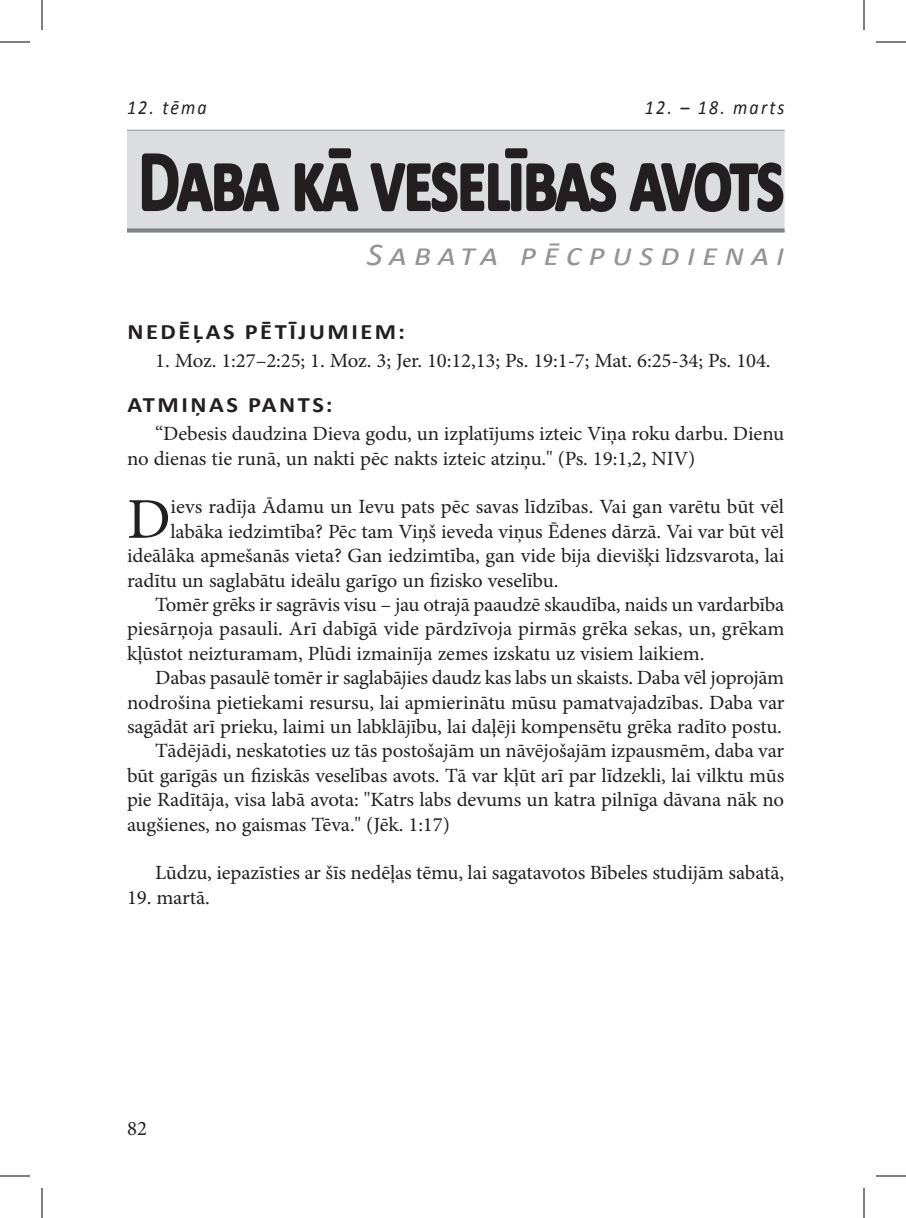
<style>
.page{position:relative;width:906px;height:1218px;background:#fff}
.page>*{position:absolute;margin:0;border:0;box-sizing:border-box;transform-origin:0 0}
.t1{font:700 88px "Calibri";letter-spacing:-.035em;color:#231f20;scale:.75 1}
.t2{font:57.8px "Minion Pro";color:#231f20}
.t3{font:italic 32px "Calibri";letter-spacing:.2em;color:#939598;scale:1.1 1}
.t4{font:700 22px "Calibri";letter-spacing:.105em;color:#231f20;scale:1.11 1}
.t5{font:20.8px "Minion Pro";color:#231f20}
.t6{font:20.2px/24.4px "Minion Pro";letter-spacing:-.005em;color:#231f20}
.t7{font:italic 20px "Calibri";color:#231f20;scale:.9 1}
</style>
<div class="page">
<hr style="left:127px;top:130px;width:658px;height:2px;background:#939598">
<div style="left:127px;top:131px;width:658px;height:102px;background:#dcdddf"></div>
<svg style="left:127px;top:228px;width:658px;height:4px;background:#8a8c8f"></svg>
<svg style="left:141px;top:153px;width:139px;height:59px"></svg>
<svg style="left:294px;top:148px;width:65px;height:64px"></svg>
<svg style="left:370px;top:148px;width:247px;height:64px"></svg>
<svg style="left:629px;top:157px;width:156px;height:60px"></svg>
<hr style="left:0;top:42px;width:30px;height:1px;background:#000">
<hr style="left:876px;top:42px;width:30px;height:1px;background:#000">
<hr style="left:0;top:1176px;width:30px;height:1px;background:#000">
<hr style="left:876px;top:1176px;width:30px;height:1px;background:#000">
<hr style="left:42px;top:0;width:1px;height:30px;background:#000">
<hr style="left:42px;top:1188px;width:1px;height:30px;background:#000">
<hr style="left:864px;top:0;width:1px;height:30px;background:#000">
<hr style="left:864px;top:1188px;width:1px;height:30px;background:#000">
<p class="t7" style="left:127px;top:95px;width:90px">12. tēma</p>
<p class="t7" style="left:645px;top:95px;width:157px">12. – 18. marts</p>
<h1 class="t1" style="left:138px;top:126px;width:863px">DABA KĀ VESELĪBAS AVOTS</h1>
<h3 class="t3" style="left:367px;top:235px;width:381px">Sabata pēcpusdienai</h3>
<p class="t4" style="left:127px;top:318px;width:252px">NEDĒĻAS PĒTĪJUMIEM:</p>
<p class="t6" style="left:155px;top:348px;width:617px">1. Moz. 1:27–2:25; 1. Moz. 3; Jer. 10:12,13; Ps. 19:1-7; Mat. 6:25-34; Ps. 104.</p>
<p class="t4" style="left:127px;top:391px;width:186px">ATMIŅAS PANTS:</p>
<p class="t6" style="left:127px;top:422px;width:659px;text-indent:28px">“Debesis daudzina Dieva godu, un izplatījums izteic Viņa roku darbu. Dienu no dienas tie runā, un nakti pēc nakts izteic atziņu." (Ps. 19:1,2, NIV)</p>
<h2 class="t2" style="left:127px;top:481px;width:45px">D</h2>
<p class="t6" style="left:170px;top:495px;width:615px">ievs radīja Ādamu un Ievu pats pēc savas līdzības. Vai gan varētu būt vēl</p>
<p class="t6" style="left:170px;top:519px;width:615px">labāka iedzimtība? Pēc tam Viņš ieveda viņus Ēdenes dārzā. Vai var būt vēl</p>
<p class="t6" style="left:127px;top:544px;width:659px">ideālāka apmešanās vieta? Gan iedzimtība, gan vide bija dievišķi līdzsvarota, lai</p>
<p class="t6" style="left:127px;top:568px;width:433px">radītu un saglabātu ideālu garīgo un fizisko veselību.</p>
<p class="t6" style="left:155px;top:592px;width:630px">Tomēr grēks ir sagrāvis visu – jau otrajā paaudzē skaudība, naids un vardarbība</p>
<p class="t6" style="left:127px;top:617px;width:659px">piesārņoja pasauli. Arī dabīgā vide pārdzīvoja pirmās grēka sekas, un, grēkam</p>
<p class="t6" style="left:127px;top:641px;width:579px">kļūstot neizturamam, Plūdi izmainīja zemes izskatu uz visiem laikiem.</p>
<p class="t6" style="left:155px;top:666px;width:631px">Dabas pasaulē tomēr ir saglabājies daudz kas labs un skaists. Daba vēl joprojām</p>
<p class="t6" style="left:127px;top:690px;width:659px">nodrošina pietiekami resursu, lai apmierinātu mūsu pamatvajadzības. Daba var</p>
<p class="t6" style="left:127px;top:714px;width:657px">sagādāt arī prieku, laimi un labklājību, lai daļēji kompensētu grēka radīto postu.</p>
<p class="t6" style="left:155px;top:739px;width:630px">Tādējādi, neskatoties uz tās postošajām un nāvējošajām izpausmēm, daba var</p>
<p class="t6" style="left:127px;top:763px;width:659px">būt garīgās un fiziskās veselības avots. Tā var kļūt arī par līdzekli, lai vilktu mūs</p>
<p class="t6" style="left:127px;top:788px;width:659px">pie Radītāja, visa labā avota: "Katrs labs devums un katra pilnīga dāvana nāk no</p>
<p class="t6" style="left:127px;top:812px;width:324px">augšienes, no gaismas Tēva." (Jēk. 1:17)</p>
<p class="t6" style="left:155px;top:861px;width:630px">Lūdzu, iepazīsties ar šīs nedēļas tēmu, lai sagatavotos Bībeles studijām sabatā,</p>
<p class="t6" style="left:127px;top:885px;width:85px">19. martā.</p>
<p class="t5" style="left:127px;top:1115px;width:22px">82</p>
</div>
